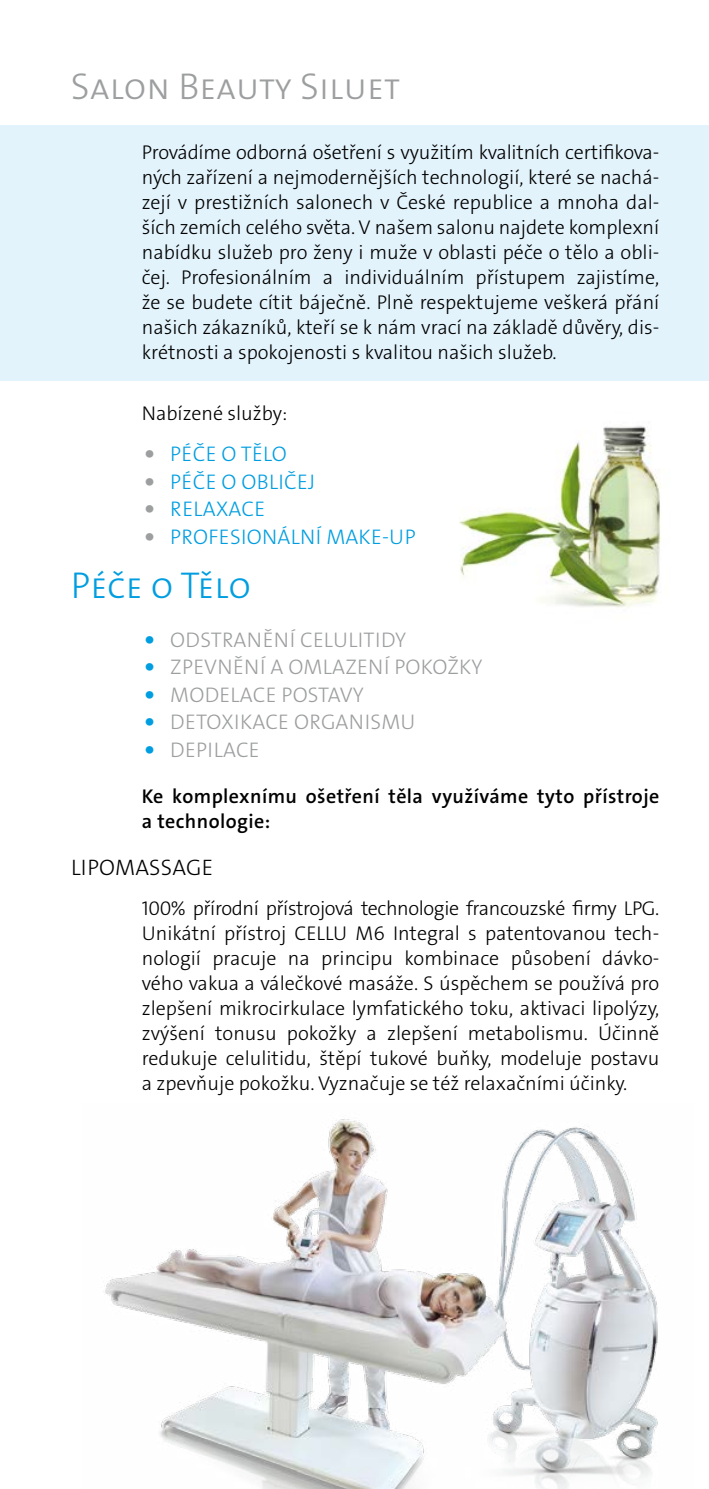
<style>
.page{position:relative;width:709px;height:1489px;background:#fff}
.page>*{position:absolute;margin:0;border:0;box-sizing:border-box;transform-origin:0 0}
.nadpis_1{font:37.5px "The Sans LP3 Lig";color:#9c9e9f}
.nadpis_1-2{font:37.5px "The Sans LP3 Lig";color:#009ee0}
.nadpis_2{font:22.5px "The Sans LP3 Lig";letter-spacing:.005em;color:#000}
.t1{font:21.25px "The Sans LP3 Lig";letter-spacing:.015em;color:#9c9e9f}
.t2{font:21.25px "The Sans LP3 Lig";letter-spacing:.015em;color:#009ee0}
.text{font:20px/25px "The Sans LP3 Lig";color:#000;text-align:justify}
.text_tucne{font:20px/25px "The Sans LP6 Se Bld";letter-spacing:.02em;color:#000}
.s1{font-size:37.5px;color:#9c9e9f}
.s2{font-size:37.5px;color:#009ee0}
</style>
<div class="page">
<img style="left:459px;top:426px;width:202px;height:182px">
<img style="left:104px;top:1119px;width:554px;height:369px">
<div style="left:0;top:126px;width:708px;height:255px;background:#e3f3fb"></div>
<p class="nadpis_1" style="left:71px;top:62px;width:331px">Salon Beauty Siluet</p>
<p class="text" style="left:142px;top:140px;width:519px">Provádíme odborná ošetření s využitím kvalitních certifikova&shy;ných zařízení a nejmodernějších technologií, které se nachá&shy;zejí v prestižních salonech v České republice a mnoha dal&shy;ších zemích celého světa. V našem salonu najdete komplexní nabídku služeb pro ženy i muže v oblasti péče o tělo a obli&shy;čej. Profesionálním a individuálním přístupem zajistíme, že se budete cítit báječně. Plně respektujeme veškerá přání našich zákazníků, kteří se k nám vrací na základě důvěry, dis&shy;krétnosti a spokojenosti s kvalitou našich služeb.</p>
<p class="text" style="left:142px;top:400px;width:147px">Nabízené služby:</p>
<p class="t2" style="left:142px;top:440px;width:146px"><span class="s1">•</span> PÉČE O TĚLO</p>
<p class="t2" style="left:142px;top:468px;width:174px"><span class="s1">•</span> PÉČE O OBLIČEJ</p>
<p class="t2" style="left:142px;top:495px;width:125px"><span class="s1">•</span> RELAXACE</p>
<p class="t2" style="left:142px;top:523px;width:275px"><span class="s1">•</span> PROFESIONÁLNÍ MAKE-UP</p>
<p class="nadpis_1-2" style="left:71px;top:561px;width:182px">Péče o Tělo</p>
<p class="t1" style="left:142px;top:626px;width:266px"><span class="s2">•</span> ODSTRANĚNÍ CELULITIDY</p>
<p class="t1" style="left:142px;top:653px;width:342px"><span class="s2">•</span> ZPEVNĚNÍ A OMLAZENÍ POKOŽKY</p>
<p class="t1" style="left:142px;top:681px;width:223px"><span class="s2">•</span> MODELACE POSTAVY</p>
<p class="t1" style="left:142px;top:708px;width:275px"><span class="s2">•</span> DETOXIKACE ORGANISMU</p>
<p class="t1" style="left:142px;top:736px;width:119px"><span class="s2">•</span> DEPILACE</p>
<p class="text_tucne" style="left:142px;top:784px;width:519px">Ke komplexnímu ošetření těla využíváme tyto přístroje a technologie:</p>
<p class="nadpis_2" style="left:71px;top:853px;width:144px">LIPOMASSAGE</p>
<p class="text" style="left:142px;top:895px;width:519px">100% přírodní přístrojová technologie francouzské firmy LPG.<br>Unikátní přístroj CELLU M6 Integral s patentovanou tech&shy;nologií pracuje na principu kombinace působení dávko&shy;vého vakua a válečkové masáže. S úspěchem se používá pro zlepšení mikrocirkulace lymfatického toku, aktivaci lipolýzy, zvýšení tonusu pokožky a zlepšení metabolismu. Účinně redukuje celulitidu, štěpí tukové buňky, modeluje postavu a zpevňuje pokožku. Vyznačuje se též relaxačními účinky.</p>
</div>
